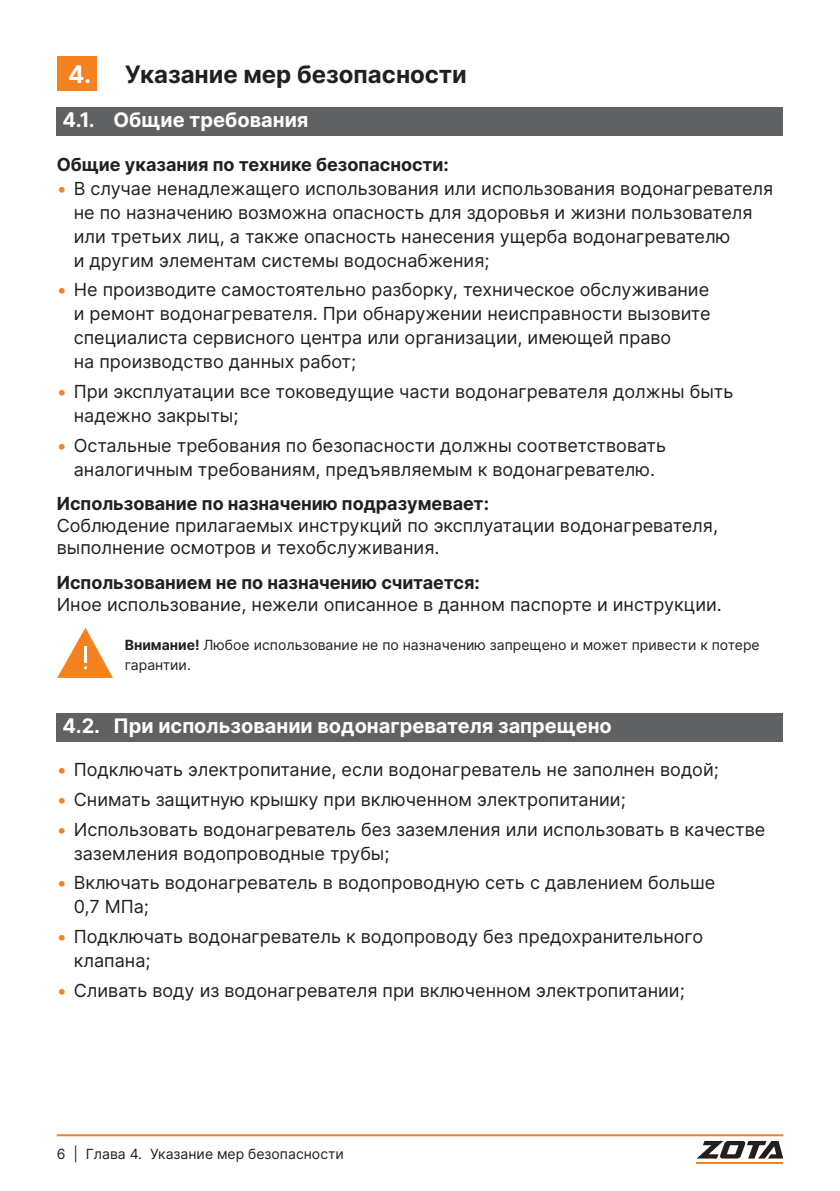
<style>
.page{position:relative;width:840px;height:1191px;background:#fff}
.page>*{position:absolute;margin:0;border:0;box-sizing:border-box;transform-origin:0 0}
.t1{font:700 24px "Inter";color:#231f20}
.t2{font:700 20px "Inter";color:#fff}
.t3{font:18px/24px "Inter";color:#231f20}
.t4{font:700 18px "Inter";color:#231f20}
.t5{font:14px/20px "Inter";color:#231f20}
.s1{color:#fff}
.s2{color:#f58220}
.s3{font-weight:700}
</style>
<div class="page">
<hr style="left:57px;top:1134px;width:725px;height:2px;background:#f58220">
<svg style="left:697px;top:1141px;width:85px;height:17px"></svg>
<hr style="left:696px;top:1162px;width:86px;height:1px;background:#f58220">
<svg style="left:57px;top:627px;width:56px;height:51px"></svg>
<div style="left:57px;top:57px;width:39px;height:34px;background:#f58220"></div>
<div style="left:57px;top:108px;width:725px;height:28px;background:#5f6162"></div>
<div style="left:57px;top:713px;width:725px;height:29px;background:#5f6162"></div>
<h1 class="t1" style="left:68px;top:57px;width:400px"><span class="s1">4.</span> Указание мер безопасности</h1>
<p class="t2" style="left:62px;top:105px;width:247px">4.1. Общие требования</p>
<p class="t4" style="left:57px;top:151px;width:393px">Общие указания по технике безопасности:</p>
<p class="t3" style="left:74px;top:176px;width:700px;text-indent:-17px"><span class="s2">•</span> В случае ненадлежащего использования или использования водонагревателя не по назначению возможна опасность для здоровья и жизни пользователя или третьих лиц, а также опасность нанесения ущерба водонагревателю<br>и другим элементам системы водоснабжения;</p>
<p class="t3" style="left:74px;top:277px;width:638px;text-indent:-17px"><span class="s2">•</span> Не производите самостоятельно разборку, техническое обслуживание и ремонт водонагревателя. При обнаружении неисправности вызовите специалиста сервисного центра или организации, имеющей право<br>на производство данных работ;</p>
<p class="t3" style="left:74px;top:379px;width:661px;text-indent:-17px"><span class="s2">•</span> При эксплуатации все токоведущие части водонагревателя должны быть надежно закрыты;</p>
<p class="t3" style="left:57px;top:433px;width:610px;text-align:center"><span class="s2">•</span> Остальные требования по безопасности должны соответствовать аналогичным требованиям, предъявляемым к водонагревателю.</p>
<p class="t4" style="left:57px;top:490px;width:433px">Использование по назначению подразумевает:</p>
<p class="t3" style="left:57px;top:514px;width:662px;line-height:22px">Соблюдение прилагаемых инструкций по эксплуатации водонагревателя, выполнение осмотров и техобслуживания.</p>
<p class="t4" style="left:57px;top:569px;width:424px">Использованием не по назначению считается:</p>
<p class="t3" style="left:57px;top:591px;width:666px">Иное использование, нежели описанное в данном паспорте и инструкции.</p>
<p class="t5" style="left:125px;top:635px;width:636px"><span class="s3">Внимание!</span> Любое использование не по назначению запрещено и может привести к потере гарантии.</p>
<p class="t2" style="left:62px;top:711px;width:550px">4.2. При использовании водонагревателя запрещено</p>
<p class="t3" style="left:57px;top:757px;width:663px"><span class="s2">•</span> Подключать электропитание, если водонагреватель не заполнен водой;</p>
<p class="t3" style="left:57px;top:787px;width:570px"><span class="s2">•</span> Снимать защитную крышку при включенном электропитании;</p>
<p class="t3" style="left:74px;top:816px;width:692px;text-indent:-17px"><span class="s2">•</span> Использовать водонагреватель без заземления или использовать в качестве заземления водопроводные трубы;</p>
<p class="t3" style="left:74px;top:870px;width:642px;text-indent:-17px"><span class="s2">•</span> Включать водонагреватель в водопроводную сеть с давлением больше<br>0,7 МПа;</p>
<p class="t3" style="left:74px;top:924px;width:630px;text-indent:-17px"><span class="s2">•</span> Подключать водонагреватель к водопроводу без предохранительного клапана;</p>
<p class="t3" style="left:57px;top:977px;width:629px"><span class="s2">•</span> Сливать воду из водонагревателя при включенном электропитании;</p>
<p class="t5" style="left:57px;top:1143px;width:288px">6 | Глава 4. Указание мер безопасности</p>
</div>
